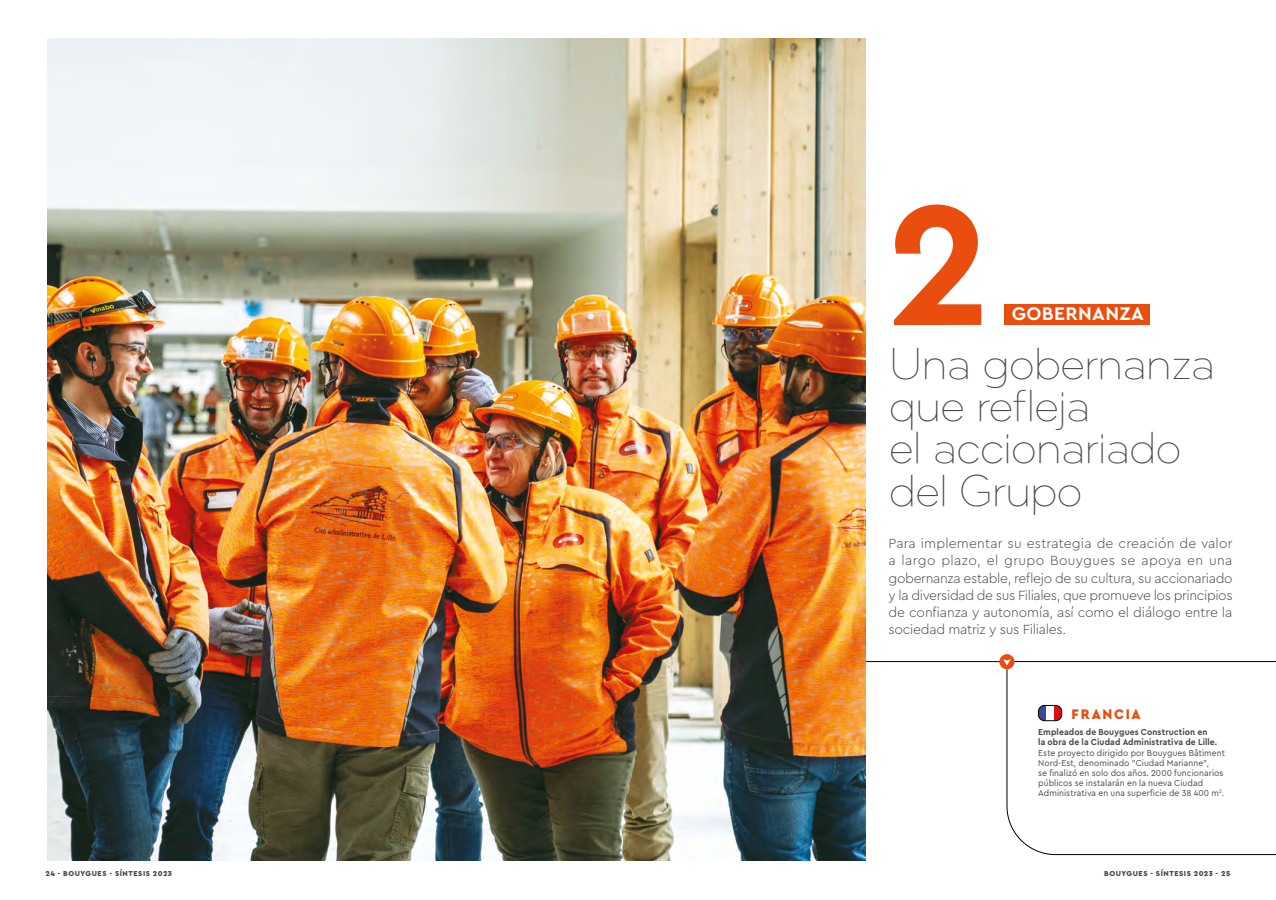
<style>
.page{position:relative;width:1276px;height:900px;background:#fff}
.page>*{position:absolute;margin:0;border:0;box-sizing:border-box;transform-origin:0 0}
.t1{font:700 179.12px "Cera PRO";color:#e94e0f}
.t2{font:300 46.5px/42.2px "Bryant Pro";letter-spacing:-.04em;color:#4a4a49}
.t3{font:700 19.25px "Cera PRO";letter-spacing:.02em;color:#fff}
.t4{font:900 14.5px "Cera PRO";letter-spacing:.12em;color:#e94e0f;scale:.95 1}
.t5{font:300 13.88px/17.1px "Cera PRO";letter-spacing:-.02em;color:#4a4a49;text-align:justify}
.t6{font:9.12px/10.1px "Cera PRO";letter-spacing:.01em;color:#4a4a49;scale:.95 1}
.t7{font:700 9.12px/10.1px "Cera PRO";letter-spacing:.01em;color:#4a4a49;scale:.95 1}
.t8{font:900 7.5px "Cera PRO";letter-spacing:.07em;color:#4a4a49}
</style>
<div class="page">
<hr style="left:865px;top:661px;width:411px;height:1px;background:#000">
<svg style="left:1006px;top:669px;width:270px;height:186px"></svg>
<div style="left:999px;top:654px;width:15px;height:15px;background:#e94e0f;border-radius:50%"></div>
<svg style="left:1003px;top:659px;width:7px;height:6px"></svg>
<div style="left:1004px;top:304px;width:146px;height:21px;background:#e94e0f"></div>
<div style="left:1038px;top:705px;width:8px;height:16px;background:#3d4899"></div>
<div style="left:1046px;top:705px;width:8px;height:16px;background:#fff"></div>
<div style="left:1054px;top:705px;width:7px;height:16px;background:#e30b13"></div>
<div style="left:1038px;top:705px;width:24px;height:16px;border:1px solid #000;border-radius:6px"></div>
<img style="left:47px;top:39px;width:818px;height:822px">
<h1 class="t1" style="left:886px;top:146px;width:106px">2</h1>
<h3 class="t3" style="left:1011px;top:301px;width:134px">GOBERNANZA</h3>
<h2 class="t2" style="left:888px;top:343px;width:328px">Una gobernanza que refleja<br>el accionariado del Grupo</h2>
<p class="t5" style="left:888px;top:535px;width:346px">Para implementar su estrategia de creación de valor a largo plazo, el grupo Bouygues se apoya en una gobernanza estable, reflejo de su cultura, su accionariado y la diversidad de sus Filiales, que promueve los principios de confianza y autonomía, así como el diálogo entre la sociedad matriz y sus Filiales.</p>
<p class="t4" style="left:1071px;top:704px;width:74px">FRANCIA</p>
<p class="t7" style="left:1038px;top:727px;width:190px">Empleados de Bouygues Construction en<br>la obra de la Ciudad Administrativa de Lille.</p>
<p class="t6" style="left:1038px;top:747px;width:198px">Este proyecto dirigido por Bouygues Bâtiment Nord-Est, denominado "Ciudad Marianne",<br>se finalizó en solo dos años. 2000 funcionarios públicos se instalarán en la nueva Ciudad Administrativa en una superficie de 38 400 m<sup>2</sup>.</p>
<p class="t8" style="left:46px;top:868px;width:128px">24 - BOUYGUES - SÍNTESIS 2023</p>
<p class="t8" style="left:1104px;top:868px;width:128px">BOUYGUES - SÍNTESIS 2023 - 25</p>
</div>
